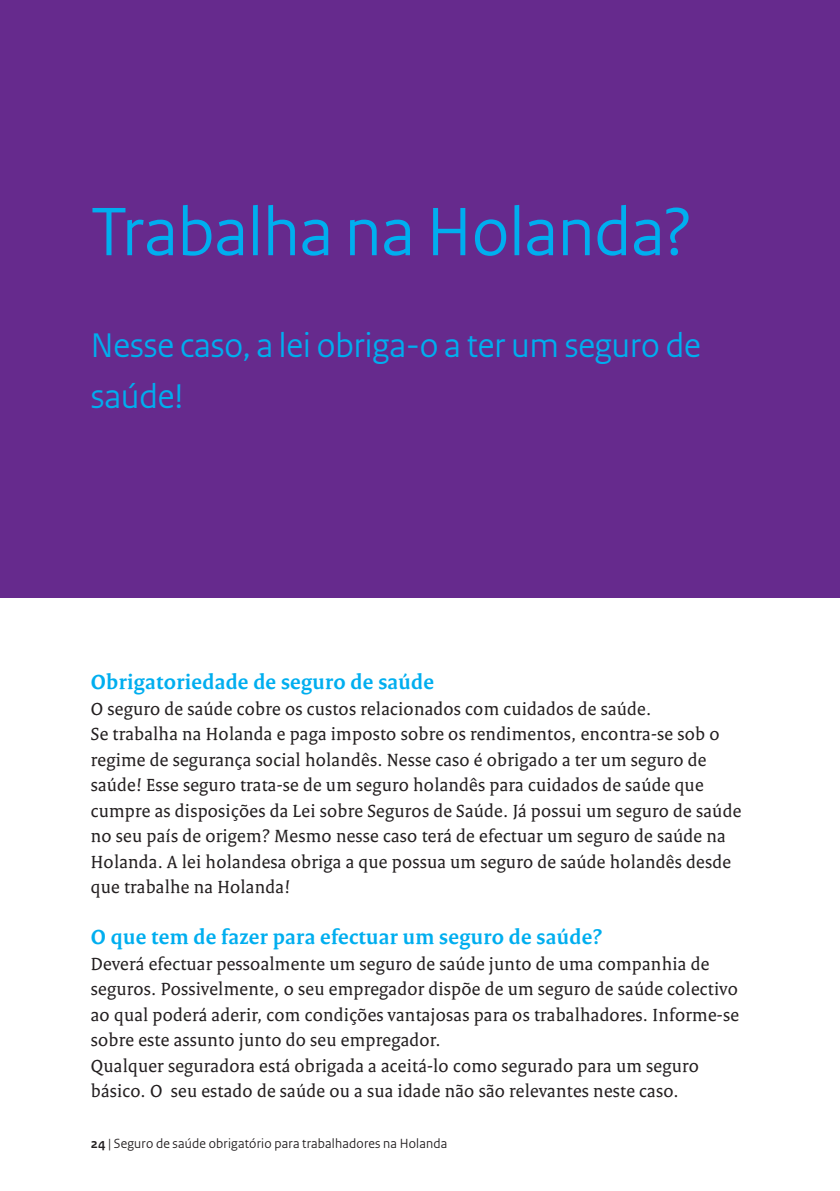
<style>
.page{position:relative;width:840px;height:1191px;background:#fff}
.page>*{position:absolute;margin:0;border:0;box-sizing:border-box;transform-origin:0 0}
.t1{font:72px "Rijksoverheid Sans";color:#00aeef}
.t2{font:36px/51px "Rijksoverheid Sans";color:#00aeef}
.t3{font:700 22px "Rijksoverheid Serif";letter-spacing:.015em;color:#00aeef}
.t4{font:19px/25.6px "Rijksoverheid Serif";letter-spacing:.015em;color:#231f20}
.t5{font:14px "Rijksoverheid Sans";letter-spacing:.015em;color:#231f20}
.s1{font-weight:700}
</style>
<div class="page">
<div style="left:0;top:0;width:839px;height:597px;background:#662a8d"></div>
<h1 class="t1" style="left:91px;top:190px;width:601px">Trabalha na Holanda?</h1>
<h2 class="t2" style="left:91px;top:320px;width:611px">Nesse caso, a lei obriga-o a ter um seguro de saúde!</h2>
<p class="t3" style="left:91px;top:668px;width:344px">Obrigatoriedade de seguro de saúde</p>
<p class="t4" style="left:91px;top:695px;width:651px">O seguro de saúde cobre os custos relacionados com cuidados de saúde.<br>Se trabalha na Holanda e paga imposto sobre os rendimentos, encontra-se sob o regime de segurança social holandês. Nesse caso é obrigado a ter um seguro de saúde! Esse seguro trata-se de um seguro holandês para cuidados de saúde que cumpre as disposições da Lei sobre Seguros de Saúde. Já possui um seguro de saúde no seu país de origem? Mesmo nesse caso terá de efectuar um seguro de saúde na Holanda. A lei holandesa obriga a que possua um seguro de saúde holandês desde que trabalhe na Holanda!</p>
<p class="t3" style="left:91px;top:924px;width:512px">O que tem de fazer para efectuar um seguro de saúde?</p>
<p class="t4" style="left:91px;top:950px;width:649px">Deverá efectuar pessoalmente um seguro de saúde junto de uma companhia de seguros. Possivelmente, o seu empregador dispõe de um seguro de saúde colectivo ao qual poderá aderir, com condições vantajosas para os trabalhadores. Informe-se sobre este assunto junto do seu empregador.<br>Qualquer seguradora está obrigada a aceitá-lo como segurado para um seguro básico. O seu estado de saúde ou a sua idade não são relevantes neste caso.</p>
<p class="t5" style="left:91px;top:1135px;width:358px"><span class="s1">24</span> | Seguro de saúde obrigatório para trabalhadores na Holanda</p>
</div>
